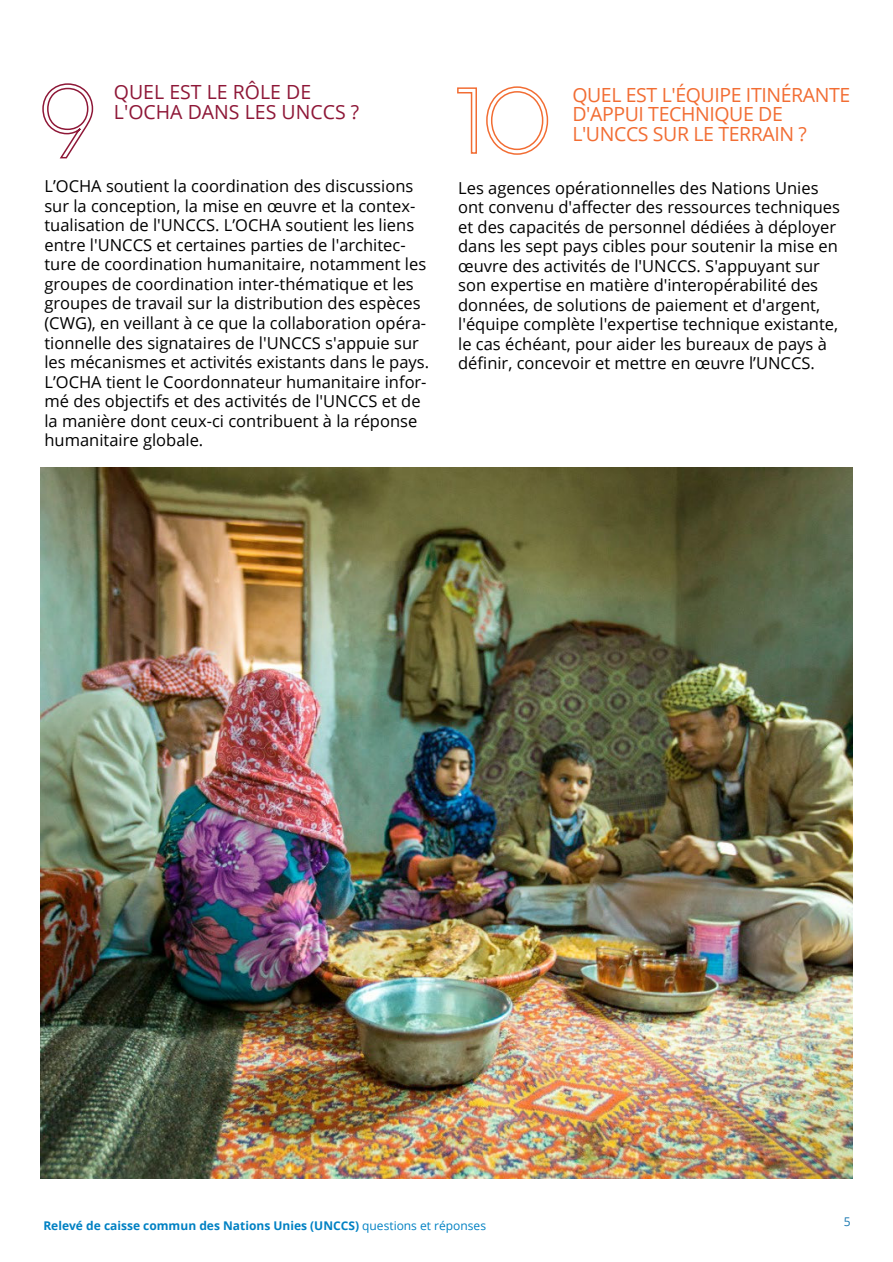
<style>
.page{position:relative;width:893px;height:1262px;background:#fff}
.page>*{position:absolute;margin:0;border:0;box-sizing:border-box;transform-origin:0 0}
.Paragraph_Style4{font:19.5px/19.5px "Open Sans";letter-spacing:-.02em;color:#f26d33}
.Paragraph_Style3{font:19.5px/19.5px "Open Sans";color:#8e1737}
.Paragraph_Style49{font:16.5px/19.5px "Open Sans";color:#000}
.Paragraph_Style45{font:16.5px/19.5px "Open Sans";color:#000}
.Paragraph_Style2{font:700 12px "Open Sans";color:#0081c3}
.Paragraph_Style2-2{font:12px "Open Sans";color:#1776af}
.s1{font-weight:400}
</style>
<div class="page">
<svg style="left:42px;top:83px;width:52px;height:76px"></svg>
<svg style="left:457px;top:87px;width:20px;height:67px"></svg>
<svg style="left:486px;top:86px;width:63px;height:69px"></svg>
<img style="left:40px;top:467px;width:812px;height:711px">
<p class="Paragraph_Style3" style="left:114px;top:82px;width:247px">QUEL EST LE RÔLE DE<br>L'OCHA DANS LES UNCCS ?</p>
<p class="Paragraph_Style49" style="left:44px;top:176px;width:386px">L’OCHA soutient la coordination des discussions sur la conception, la mise en œuvre et la contex&shy;tualisation de l'UNCCS. L’OCHA soutient les liens entre l'UNCCS et certaines parties de l'architec&shy;ture de coordination humanitaire, notamment les groupes de coordination inter-thématique et les groupes de travail sur la distribution des espèces (CWG), en veillant à ce que la collaboration opéra&shy;tionnelle des signataires de l'UNCCS s'appuie sur les mécanismes et activités existants dans le pays.<br>L’OCHA tient le Coordonnateur humanitaire infor&shy;mé des objectifs et des activités de l'UNCCS et de la manière dont ceux-ci contribuent à la réponse humanitaire globale.</p>
<p class="Paragraph_Style4" style="left:572px;top:84px;width:279px">QUEL EST L'ÉQUIPE ITINÉRANTE<br>D'APPUI TECHNIQUE DE<br>L'UNCCS SUR LE TERRAIN ?</p>
<p class="Paragraph_Style45" style="left:458px;top:177px;width:383px">Les agences opérationnelles des Nations Unies ont convenu d'affecter des ressources techniques et des capacités de personnel dédiées à déployer dans les sept pays cibles pour soutenir la mise en œuvre des activités de l'UNCCS. S'appuyant sur son expertise en matière d'interopérabilité des données, de solutions de paiement et d'argent, l'équipe complète l'expertise technique existante, le cas échéant, pour aider les bureaux de pays à définir, concevoir et mettre en œuvre l’UNCCS.</p>
<p class="Paragraph_Style2" style="left:43px;top:1217px;width:444px">Relevé de caisse commun des Nations Unies (UNCCS) <span class="s1">questions et réponses</span></p>
<p class="Paragraph_Style2-2" style="left:843px;top:1213px;width:8px">5</p>
</div>
